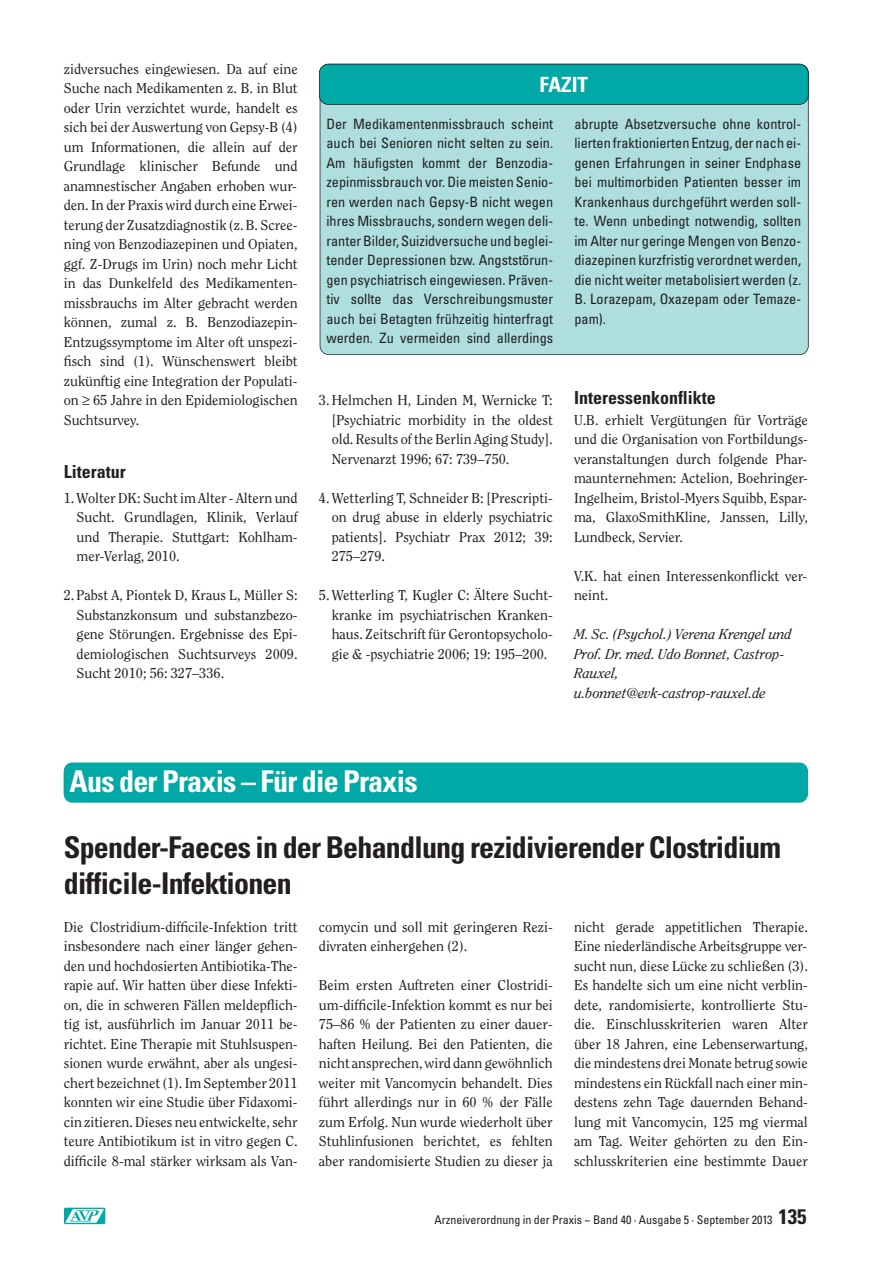
<style>
.page{position:relative;width:893px;height:1263px;background:#fff}
.page>*{position:absolute;margin:0;border:0;box-sizing:border-box;transform-origin:0 0}
.t1{font:700 condensed 30px/36px "Univers";letter-spacing:-.025em;color:#231f20}
.t2{font:700 condensed 30px "Univers";letter-spacing:-.025em;color:#fff}
.t3{font:700 condensed 21px "Univers";color:#fff}
.t4{font:700 condensed 18px "Univers";color:#231f20}
.t5{font:14.25px/19.5px "Clearface";color:#231f20;text-align:justify}
.t6{font:condensed 14.25px/19.5px "Univers";color:#231f20;text-align:justify}
.t7{font:italic 14.25px/19.5px "Clearface";color:#231f20}
.t8{font:condensed 12px "Univers";color:#231f20}
.s1{font-weight:700;font-size:21px}
</style>
<div class="page">
<div style="left:64px;top:1208px;width:41px;height:16px;background:#00a9a5"></div>
<svg style="left:65px;top:1209px;width:39px;height:14px"></svg>
<div style="left:320px;top:64px;width:488px;height:291px;background:#aedede;border-radius:9px"></div>
<div style="left:320px;top:64px;width:489px;height:291px;border:2px solid #231f20;border-radius:9px"></div>
<div style="left:319px;top:64px;width:489px;height:40px;background:#00a9a5;border-radius:9px"></div>
<div style="left:319px;top:64px;width:490px;height:41px;border:2px solid #231f20;border-radius:9px"></div>
<div style="left:64px;top:764px;width:744px;height:39px;background:#00a9a5;border-radius:9px"></div>
<div style="left:64px;top:762px;width:744px;height:39px;background:#00a9a5;border-radius:9px"></div>
<p class="t5" style="left:64px;top:60px;width:235px">zidversuches eingewiesen. Da auf eine Suche nach Medikamenten z. B. in Blut oder Urin verzichtet wurde, handelt es sich bei der Auswertung von Gepsy-B (4) um Informationen, die allein auf der Grundlage klinischer Befunde und anamnestischer Angaben erhoben wur&shy;den. In der Praxis wird durch eine Erwei&shy;terung der Zusatzdiagnostik (z. B. Scree&shy;ning von Benzodiazepinen und Opiaten, ggf. Z-Drugs im Urin) noch mehr Licht in das Dunkelfeld des Medikamenten&shy;missbrauchs im Alter gebracht werden können, zumal z. B. Benzodiazepin-Entzugssymptome im Alter oft unspezi&shy;fisch sind (1). Wünschenswert bleibt zukünftig eine Integration der Populati&shy;on ≥ 65 Jahre in den Epidemiologischen Suchtsurvey.</p>
<p class="t4" style="left:64px;top:465px;width:63px">Literatur</p>
<p class="t5" style="left:77px;top:489px;width:223px;text-indent:-13px">1. Wolter DK: Sucht im Alter - Altern und Sucht. Grundlagen, Klinik, Verlauf und Therapie. Stuttgart: Kohlham&shy;mer-Verlag, 2010.</p>
<p class="t5" style="left:77px;top:586px;width:223px;text-indent:-13px">2. Pabst A, Piontek D, Kraus L, Müller S:<br>Substanzkonsum und substanzbezo&shy;gene Störungen. Ergebnisse des Epi&shy;demiologischen Suchtsurveys 2009.<br>Sucht 2010; 56: 327–336.</p>
<h2 class="t3" style="left:539px;top:77px;width:50px">FAZIT</h2>
<p class="t6" style="left:326px;top:115px;width:228px">Der Medikamentenmissbrauch scheint auch bei Senioren nicht selten zu sein.<br>Am häufigsten kommt der Benzodia&shy;zepinmissbrauch vor.Die meisten Senio&shy;ren werden nach Gepsy-B nicht wegen ihres Missbrauchs, sondern wegen deli&shy;ranterBilder,Suizidversuche und beglei&shy;tender Depressionen bzw. Angststörun&shy;gen psychiatrisch eingewiesen. Präven&shy;tiv sollte das Verschreibungsmuster auch bei Betagten frühzeitig hinterfragt werden. Zu vermeiden sind allerdings</p>
<p class="t6" style="left:574px;top:115px;width:228px">abrupte Absetzversuche ohne kontrol&shy;lierten fraktionierten Entzug, der nach ei&shy;genen Erfahrungen in seiner Endphase bei multimorbiden Patienten besser im Krankenhaus durchgeführt werden soll&shy;te. Wenn unbedingt notwendig, sollten im Alter nur geringe Mengen von Benzo&shy;diazepinen kurzfristig verordnet werden, die nicht weiter metabolisiert werden (z.<br>B. Lorazepam, Oxazepam oder Temaze&shy;pam).</p>
<p class="t5" style="left:332px;top:391px;width:223px;text-indent:-13px">3. Helmchen H, Linden M, Wernicke T: [Psychiatric morbidity in the oldest old. Results of the Berlin Aging Study].<br>Nervenarzt 1996; 67: 739–750.</p>
<p class="t5" style="left:332px;top:489px;width:223px;text-indent:-13px">4. Wetterling T, Schneider B: [Prescripti&shy;on drug abuse in elderly psychiatric patients]. Psychiatr Prax 2012; 39:<br>275–279.</p>
<p class="t5" style="left:332px;top:586px;width:223px;text-indent:-13px">5. Wetterling T, Kugler C: Ältere Sucht&shy;kranke im psychiatrischen Kranken&shy;haus. Zeitschrift für Gerontopsycholo&shy;gie &amp; -psychiatrie 2006; 19: 195–200.</p>
<p class="t4" style="left:574px;top:391px;width:143px">Interessenkonflikte</p>
<p class="t5" style="left:574px;top:411px;width:235px">U.B. erhielt Vergütungen für Vorträge und die Organisation von Fortbildungs&shy;veranstaltungen durch folgende Phar&shy;maunternehmen: Actelion, Boehringer-Ingelheim, Bristol-Myers Squibb, Espar&shy;ma, GlaxoSmithKline, Janssen, Lilly, Lundbeck, Servier.</p>
<p class="t5" style="left:574px;top:567px;width:235px">V.K. hat einen Interessenkonflickt ver&shy;neint.</p>
<p class="t7" style="left:574px;top:625px;width:219px">M. Sc. (Psychol.) Verena Krengel und<br>Prof. Dr. med. Udo Bonnet, Castrop-<br>Rauxel, u.bonnet@evk-castrop-rauxel.de</p>
<h1 class="t2" style="left:70px;top:770px;width:350px">Aus der Praxis – Für die Praxis</h1>
<h1 class="t1" style="left:64px;top:831px;width:719px">Spender-Faeces in der Behandlung rezidivierender Clostridium difficile-Infektionen</h1>
<p class="t5" style="left:64px;top:918px;width:235px">Die Clostridium-difficile-Infektion tritt insbesondere nach einer länger gehen&shy;den und hochdosierten Antibiotika-The&shy;rapie auf. Wir hatten über diese Infekti&shy;on, die in schweren Fällen meldepflich&shy;tig ist, ausführlich im Januar 2011 be&shy;richtet. Eine Therapie mit Stuhlsuspen&shy;sionen wurde erwähnt, aber als ungesi&shy;chert bezeichnet (1). Im September 2011 konnten wir eine Studie über Fidaxomi&shy;cin zitieren. Dieses neu entwickelte, sehr teure Antibiotikum ist in vitro gegen C. difficile 8-mal stärker wirksam als Van-</p>
<p class="t5" style="left:319px;top:918px;width:235px">comycin und soll mit geringeren Rezi&shy;divraten einhergehen (2).</p>
<p class="t5" style="left:319px;top:976px;width:235px">Beim ersten Auftreten einer Clostridi&shy;um-difficile-Infektion kommt es nur bei 75–86 % der Patienten zu einer dauer&shy;haften Heilung. Bei den Patienten, die nicht ansprechen,wird dann gewöhnlich weiter mit Vancomycin behandelt. Dies führt allerdings nur in 60 % der Fälle zum Erfolg. Nun wurde wiederholt über Stuhlinfusionen berichtet, es fehlten aber randomisierte Studien zu dieser ja</p>
<p class="t5" style="left:574px;top:918px;width:235px">nicht gerade appetitlichen Therapie.<br>Eine niederländische Arbeitsgruppe ver&shy;sucht nun, diese Lücke zu schließen (3).<br>Es handelte sich um eine nicht verblin&shy;dete, randomisierte, kontrollierte Stu&shy;die. Einschlusskriterien waren Alter über 18 Jahren, eine Lebenserwartung, die mindestens drei Monate betrug sowie mindestens ein Rückfall nach einer min&shy;destens zehn Tage dauernden Behand&shy;lung mit Vancomycin, 125 mg viermal am Tag. Weiter gehörten zu den Ein&shy;schlusskriterien eine bestimmte Dauer</p>
<p class="t8" style="left:434px;top:1215px;width:373px">Arzneiverordnung in der Praxis ~ Band 40 · Ausgabe 5 · September 2013 <span class="s1">135</span></p>
</div>
